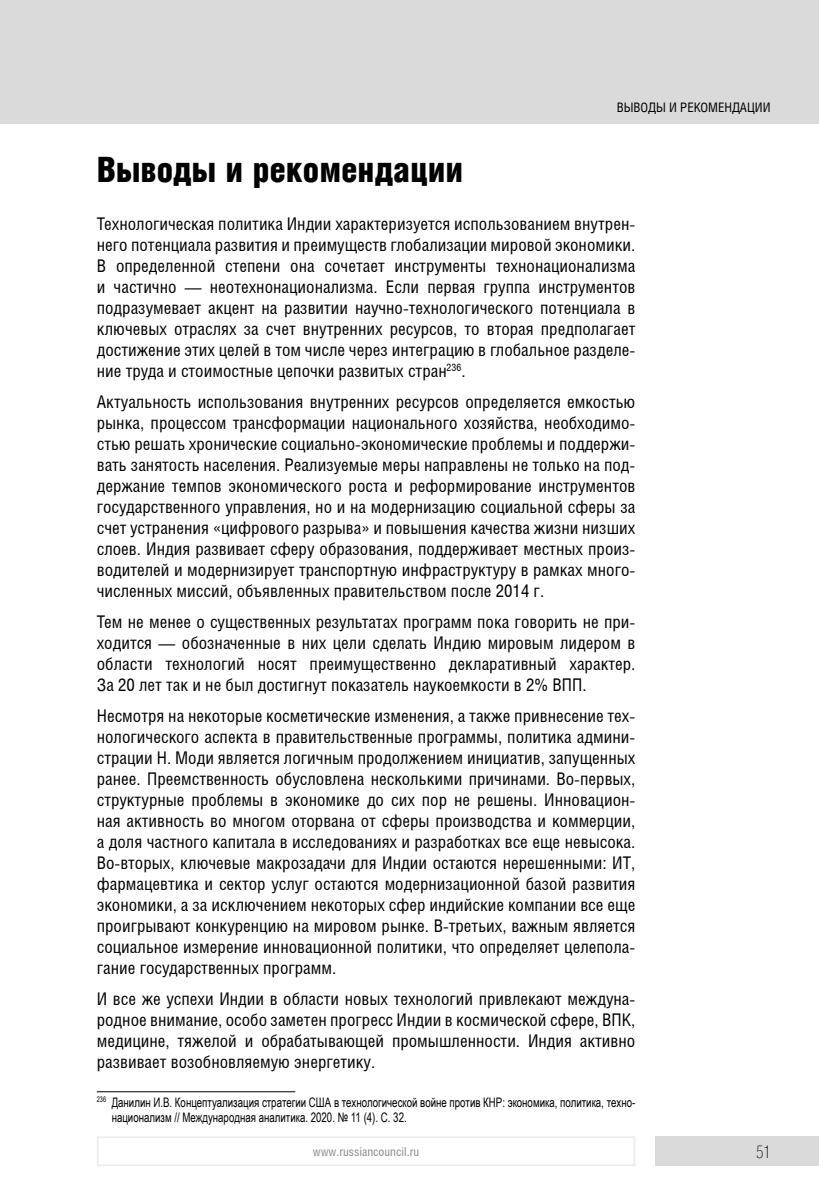
<style>
.page{position:relative;width:819px;height:1191px;background:#fff}
.page>*{position:absolute;margin:0;border:0;box-sizing:border-box;transform-origin:0 0}
.Название_материала{font:900 35px "Helios Cond";color:#000}
.Основной_текст{font:17.5px/21px "Helios Cond";color:#000;text-align:justify}
.t1{font:17.5px "Helios Cond Thin C";color:#000}
.Сноска_3_цифры{font:13.12px/14.9px "Arial Narrow";color:#000;scale:.9 1}
.Kolontitul_X_X{font:13.12px "Helios Cond";color:#000}
.t2{font:12.25px "Helios Cond";color:#878787}
</style>
<div class="page">
<div style="left:0;top:0;width:819px;height:124px;background:#dadada"></div>
<div style="left:655px;top:1136px;width:164px;height:30px;background:#dadada"></div>
<div style="left:97px;top:1136px;width:538px;height:30px;border:2px solid #ededed"></div>
<hr style="left:97px;top:1091px;width:198px;height:1px;background:#000">
<p class="Название_материала" style="left:97px;top:151px;width:368px">Выводы и рекомендации</p>
<p class="Kolontitul_X_X" style="left:616px;top:100px;width:155px">ВЫВОДЫ И РЕКОМЕНДАЦИИ</p>
<p class="Основной_текст" style="left:97px;top:212px;width:540px">Технологическая политика Индии характеризуется использованием внутрен&shy;него потенциала развития и преимуществ глобализации мировой экономики.<br>В определенной степени она сочетает инструменты технонационализма и частично — неотехнонационализма. Если первая группа инструментов подразумевает акцент на развитии научно-технологического потенциала в ключевых отраслях за счет внутренних ресурсов, то вторая предполагает достижение этих целей в том числе через интеграцию в глобальное разделе&shy;ние труда и стоимостные цепочки развитых стран<sup>236</sup>.</p>
<p class="Основной_текст" style="left:97px;top:390px;width:540px">Актуальность использования внутренних ресурсов определяется емкостью рынка, процессом трансформации национального хозяйства, необходимо&shy;стью решать хронические социально-экономические проблемы и поддержи&shy;вать занятость населения. Реализуемые меры направлены не только на под&shy;держание темпов экономического роста и реформирование инструментов государственного управления, но и на модернизацию социальной сферы за счет устранения «цифрового разрыва» и повышения качества жизни низших слоев. Индия развивает сферу образования, поддерживает местных произ&shy;водителей и модернизирует транспортную инфраструктуру в рамках много&shy;численных миссий, объявленных правительством после 2014 г.</p>
<p class="Основной_текст" style="left:97px;top:610px;width:540px">Тем не менее о существенных результатах программ пока говорить не при&shy;ходится — обозначенные в них цели сделать Индию мировым лидером в области технологий носят преимущественно декларативный характер.<br>За 20 лет так и не был достигнут показатель наукоемкости в 2% ВПП.</p>
<p class="Основной_текст" style="left:97px;top:704px;width:540px">Несмотря на некоторые косметические изменения, а также привнесение тех&shy;нологического аспекта в правительственные программы, политика админи&shy;страции Н. Моди является логичным продолжением инициатив, запущенных ранее. Преемственность обусловлена несколькими причинами. Во-первых, структурные проблемы в экономике до сих пор не решены. Инновацион&shy;ная активность во многом оторвана от сферы производства и коммерции, а доля частного капитала в исследованиях и разработках все еще невысока.<br>Во-вторых, ключевые макрозадачи для Индии остаются нерешенными: ИТ, фармацевтика и сектор услуг остаются модернизационной базой развития экономики, а за исключением некоторых сфер индийские компании все еще проигрывают конкуренцию на мировом рынке. В-третьих, важным является социальное измерение инновационной политики, что определяет целепола&shy;гание государственных программ.</p>
<p class="Основной_текст" style="left:97px;top:987px;width:540px">И все же успехи Индии в области новых технологий привлекают междуна&shy;родное внимание, особо заметен прогресс Индии в космической сфере, ВПК, медицине, тяжелой и обрабатывающей промышленности. Индия активно развивает возобновляемую энергетику.</p>
<p class="Сноска_3_цифры" style="left:112px;top:1094px;width:583px;text-indent:-15px"><sup>236</sup> Данилин И.В. Концептуализация стратегии США в технологической войне против КНР: экономика, политика, техно&shy;национализм // Международная аналитика. 2020. № 11 (4). С. 32.</p>
<p class="t2" style="left:313px;top:1144px;width:108px">www.russiancouncil.ru</p>
<p class="t1" style="left:756px;top:1142px;width:16px">51</p>
</div>
